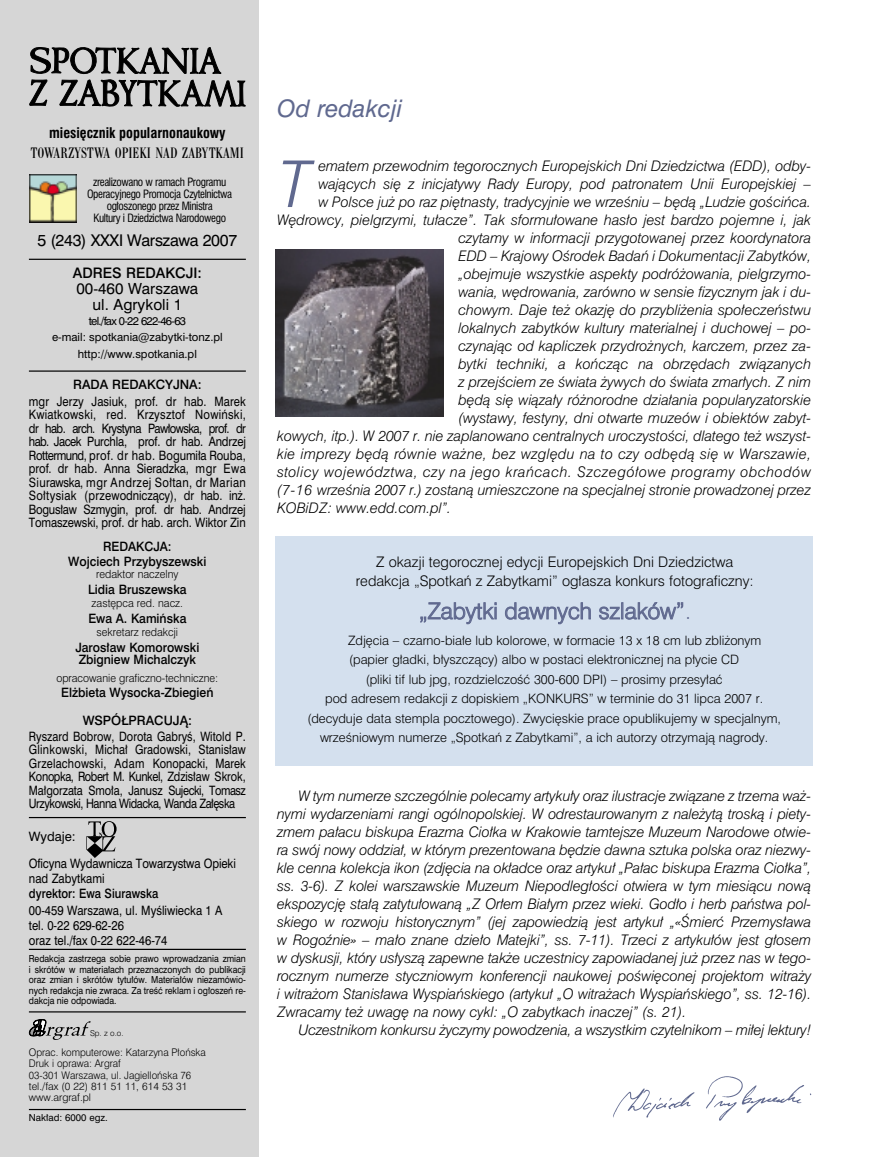
<style>
.page{position:relative;width:872px;height:1157px;background:#fff}
.page>*{position:absolute;margin:0;border:0;box-sizing:border-box;transform-origin:0 0}
.t1{font:italic 59.85px "Swis 721 Lt PL";color:#60698f}
.t2{font:italic 22.5px "Swis 721 PL";color:#60698f}
.t3{font:21px "Swis 721 Lt PL";color:#60698f}
.t4{font:condensed 15.75px "Bodoni Ant TEE";color:#000}
.t5{font:15px "Swis 721 PL";letter-spacing:-.025em;color:#000}
.t6{font:14.25px/15.8px "Swis 721 PL";color:#000;text-align:center}
.t7{font:italic 13.5px/18px "Swis 721 Lt PL";color:#000;text-align:justify}
.t8{font:13.5px/19.5px "Swis 721 Lt PL";color:#000;text-align:center}
.t9{font:italic 13.5px "Swis 721 Lt PL";letter-spacing:.045em;color:#000}
.t10{font:italic 13.5px "Swis 721 Lt PL";letter-spacing:.02em;color:#000}
.t11{font:700 13.5px "Swis 721 Cn PL";color:#000}
.t12{font:13.5px "Swis 721 Md PL";color:#000}
.t13{font:12px "Swis 721 Lt PL";color:#000}
.t14{font:12px/13.5px "Swis 721 PL";letter-spacing:-.01em;color:#000;text-align:justify;scale:.87 1}
.t15{font:12px/13.5px "Swis 721 PL";letter-spacing:-.01em;color:#000;text-align:justify;scale:.85 1}
.t16{font:12px/15px "Swis 721 PL";letter-spacing:-.01em;color:#000;scale:.88 1}
.t17{font:12px/14.4px "Swis 721 Md PL";color:#000;text-align:center;scale:.95 1}
.t18{font:12px "Swis 721 Md PL";color:#000}
.t19{font:12px "Swis 721 Md PL";color:#000;scale:.88 1}
.t20{font:12px "Swis 721 PL";letter-spacing:-.01em;color:#000}
.t21{font:10.5px/12px "Swis 721 Cn PL";letter-spacing:-.04em;color:#000;text-align:center}
.t22{font:10.5px "Swis 721 Lt PL";color:#000;scale:.95 1}
.t23{font:10.5px/16.2px "Swis 721 PL";color:#000;text-align:center}
.t24{font:9.75px/11.2px "Swis 721 Lt PL";color:#000;scale:.95 1}
.t25{font:9px/10.5px "Swis 721 PL";letter-spacing:-.005em;color:#000;text-align:justify;scale:.9 1}
.t26{font:9px "Swis 721 PL";letter-spacing:-.005em;color:#000}
.t27{font:7.5px "Swis 721 Lt PL";color:#000}
</style>
<div class="page">
<div style="left:0;top:0;width:258px;height:1156px;background:#d6d6d6"></div>
<hr style="left:29px;top:259px;width:217px;height:1px;background:#000">
<hr style="left:29px;top:370px;width:217px;height:2px;background:#000">
<hr style="left:29px;top:817px;width:217px;height:1px;background:#000">
<hr style="left:29px;top:948px;width:217px;height:2px;background:#000">
<hr style="left:29px;top:1011px;width:217px;height:1px;background:#000">
<hr style="left:29px;top:1108px;width:217px;height:2px;background:#000">
<svg style="left:29px;top:47px;width:216px;height:60px"></svg>
<svg style="left:29px;top:1019px;width:62px;height:21px"></svg>
<img style="left:613px;top:1076px;width:199px;height:45px">
<svg style="left:86px;top:821px;width:31px;height:37px"></svg>
<img style="left:30px;top:174px;width:46px;height:48px">
<div style="left:276px;top:536px;width:536px;height:229px;background:#d4e0ee"></div>
<img style="left:276px;top:250px;width:167px;height:166px">
<p class="t11" style="left:49px;top:128px;width:178px">miesięcznik popularnonaukowy</p>
<p class="t4" style="left:31px;top:147px;width:215px">TOWARZYSTWA OPIEKI NAD ZABYTKAMI</p>
<p class="t21" style="left:87px;top:177px;width:146px">zrealizowano w ramach Programu Operacyjnego Promocja Czytelnictwa ogłoszonego przez Ministra<br>Kultury i Dziedzictwa Narodowego</p>
<p class="t5" style="left:38px;top:233px;width:201px">5 (243) XXXI Warszawa 2007</p>
<p class="t12" style="left:73px;top:267px;width:130px">ADRES REDAKCJI:</p>
<p class="t6" style="left:76px;top:282px;width:123px">00-460 Warszawa ul. Agrykoli 1</p>
<p class="t23" style="left:52px;top:314px;width:172px">tel./fax 0-22 622-46-63<br>e-mail: spotkania@zabytki-tonz.pl http://www.spotkania.pl</p>
<p class="t18" style="left:73px;top:379px;width:130px">RADA REDAKCYJNA:</p>
<p class="t14" style="left:29px;top:395px;width:251px">mgr Jerzy Jasiuk, prof. dr hab. Marek Kwiatkowski, red. Krzysztof Nowiński, dr hab. arch. Krystyna Pawłowska, prof. dr hab. Jacek Purchla, prof. dr hab. Andrzej Rottermund, prof. dr hab. Bogumiła Rouba, prof. dr hab. Anna Sieradzka, mgr Ewa Siurawska, mgr Andrzej Sołtan, dr Marian Sołtysiak (przewodniczący), dr hab. inż.<br>Bogusław Szmygin, prof. dr hab. Andrzej Tomaszewski, prof. dr hab. arch. Wiktor Zin</p>
<p class="t17" style="left:68px;top:540px;width:147px">REDAKCJA:<br>Wojciech Przybyszewski</p>
<p class="t22" style="left:96px;top:569px;width:88px">redaktor naczelny</p>
<p class="t17" style="left:88px;top:583px;width:105px">Lidia Bruszewska</p>
<p class="t22" style="left:92px;top:598px;width:98px">zastępca red. nacz.</p>
<p class="t17" style="left:88px;top:612px;width:105px">Ewa A. Kamińska</p>
<p class="t22" style="left:97px;top:627px;width:87px">sekretarz redakcji</p>
<p class="t17" style="left:75px;top:642px;width:132px;line-height:12px;text-align:left">Jarosław Komorowski<br>Zbigniew Michalczyk</p>
<p class="t22" style="left:56px;top:673px;width:172px">opracowanie graficzno-techniczne:</p>
<p class="t17" style="left:61px;top:686px;width:162px">Elżbieta Wysocka-Zbiegień</p>
<p class="t18" style="left:83px;top:714px;width:111px">WSPÓŁPRACUJĄ:</p>
<p class="t15" style="left:29px;top:730px;width:257px">Ryszard Bobrow, Dorota Gabryś, Witold P.<br>Glinkowski, Michał Gradowski, Stanisław Grzelachowski, Adam Konopacki, Marek Konopka, Robert M. Kunkel, Zdzisław Skrok, Małgorzata Smoła, Janusz Sujecki, Tomasz Urzykowski, Hanna Widacka, Wanda Załęska</p>
<p class="t20" style="left:29px;top:831px;width:48px">Wydaje:</p>
<p class="t16" style="left:29px;top:857px;width:237px">Oficyna Wydawnicza Towarzystwa Opieki nad Zabytkami</p>
<p class="t19" style="left:29px;top:888px;width:149px">dyrektor: Ewa Siurawska</p>
<p class="t16" style="left:29px;top:903px;width:221px">00-459 Warszawa, ul. Myśliwiecka 1 A tel. 0-22 629-62-26<br>oraz tel./fax 0-22 622-46-74</p>
<p class="t25" style="left:29px;top:954px;width:242px">Redakcja zastrzega sobie prawo wprowadzania zmian i skrótów w materiałach przeznaczonych do publikacji oraz zmian i skrótów tytułów. Materiałów niezamówio&shy;nych redakcja nie zwraca. Za treść reklam i ogłoszeń re&shy;dakcja nie odpowiada.</p>
<p class="t27" style="left:90px;top:1029px;width:35px">Sp. z o.o.</p>
<p class="t24" style="left:29px;top:1047px;width:188px">Oprac. komputerowe: Katarzyna Płońska<br>Druk i oprawa: Argraf<br>03-301 Warszawa, ul. Jagiellońska 76 tel./fax (0 22) 811 51 11, 614 53 31 www.argraf.pl</p>
<p class="t26" style="left:29px;top:1113px;width:80px">Nakład: 6000 egz.</p>
<h2 class="t2" style="left:277px;top:98px;width:127px">Od redakcji</h2>
<h1 class="t1" style="left:277px;top:157px;width:36px">T</h1>
<p class="t7" style="left:318px;top:158px;width:494px">ematem przewodnim tegorocznych Europejskich Dni Dziedzictwa (EDD), odby-</p>
<p class="t7" style="left:318px;top:176px;width:494px">wających się z inicjatywy Rady Europy, pod patronatem Unii Europejskiej –</p>
<p class="t7" style="left:318px;top:194px;width:494px">w Polsce już po raz piętnasty, tradycyjnie we wrześniu – będą „Ludzie gościńca.</p>
<p class="t7" style="left:277px;top:212px;width:535px">Wędrowcy, pielgrzymi, tułacze”. Tak sformułowane hasło jest bardzo pojemne i, jak</p>
<p class="t7" style="left:458px;top:230px;width:354px">czytamy w informacji przygotowanej przez koordynatora</p>
<p class="t7" style="left:458px;top:248px;width:354px">EDD – Krajowy Ośrodek Badań i Dokumentacji Zabytków,</p>
<p class="t7" style="left:458px;top:266px;width:354px">„obejmuje wszystkie aspekty podróżowania, pielgrzymo-</p>
<p class="t7" style="left:458px;top:284px;width:354px">wania, wędrowania, zarówno w sensie fizycznym jak i du-</p>
<p class="t7" style="left:458px;top:302px;width:354px">chowym. Daje też okazję do przybliżenia społeczeństwu</p>
<p class="t7" style="left:458px;top:320px;width:354px">lokalnych zabytków kultury materialnej i duchowej – po-</p>
<p class="t7" style="left:458px;top:338px;width:354px">czynając od kapliczek przydrożnych, karczem, przez za-</p>
<p class="t7" style="left:458px;top:356px;width:354px">bytki techniki, a kończąc na obrzędach związanych</p>
<p class="t7" style="left:458px;top:374px;width:354px">z przejściem ze świata żywych do świata zmarłych. Z nim</p>
<p class="t7" style="left:458px;top:392px;width:354px">będą się wiązały różnorodne działania popularyzatorskie</p>
<p class="t7" style="left:458px;top:410px;width:354px">(wystawy, festyny, dni otwarte muzeów i obiektów zabyt-</p>
<p class="t7" style="left:277px;top:428px;width:535px">kowych, itp.). W 2007 r. nie zaplanowano centralnych uroczystości, dlatego też wszyst-</p>
<p class="t10" style="left:277px;top:448px;width:535px">kie imprezy będą równie ważne, bez względu na to czy odbędą się w Warszawie,</p>
<p class="t9" style="left:277px;top:466px;width:535px">stolicy województwa, czy na jego krańcach. Szczegółowe programy obchodów</p>
<p class="t7" style="left:277px;top:482px;width:535px">(7-16 września 2007 r.) zostaną umieszczone na specjalnej stronie prowadzonej przez</p>
<p class="t7" style="left:277px;top:500px;width:175px">KOBiDZ: www.edd.com.pl”.</p>
<p class="t8" style="left:356px;top:553px;width:399px">Z okazji tegorocznej edycji Europejskich Dni Dziedzictwa redakcja „Spotkań z Zabytkami” ogłasza konkurs fotograficzny:</p>
<h3 class="t3" style="left:419px;top:601px;width:274px">„Zabytki dawnych szlaków”.</h3>
<p class="t13" style="left:348px;top:635px;width:414px">Zdjęcia – czarno-białe lub kolorowe, w formacie 13 x 18 cm lub zbliżonym</p>
<p class="t13" style="left:349px;top:654px;width:391px">(papier gładki, błyszczący) albo w postaci elektronicznej na płycie CD</p>
<p class="t13" style="left:366px;top:674px;width:358px">(pliki tif lub jpg, rozdzielczość 300-600 DPI) – prosimy przesyłać</p>
<p class="t13" style="left:325px;top:693px;width:439px">pod adresem redakcji z dopiskiem „KONKURS” w terminie do 31 lipca 2007 r.</p>
<p class="t13" style="left:307px;top:713px;width:475px">(decyduje data stempla pocztowego). Zwycięskie prace opublikujemy w specjalnym,</p>
<p class="t13" style="left:320px;top:732px;width:450px">wrześniowym numerze „Spotkań z Zabytkami”, a ich autorzy otrzymają nagrody.</p>
<p class="t7" style="left:277px;top:788px;width:535px;text-indent:21px">W tym numerze szczególnie polecamy artykuły oraz ilustracje związane z trzema waż&shy;nymi wydarzeniami rangi ogólnopolskiej. W odrestaurowanym z należytą troską i piety&shy;zmem pałacu biskupa Erazma Ciołka w Krakowie tamtejsze Muzeum Narodowe otwie&shy;ra swój nowy oddział, w którym prezentowana będzie dawna sztuka polska oraz niezwy&shy;kle cenna kolekcja ikon (zdjęcia na okładce oraz artykuł „Pałac biskupa Erazma Ciołka”, ss. 3-6). Z kolei warszawskie Muzeum Niepodległości otwiera w tym miesiącu nową ekspozycję stałą zatytułowaną „Z Orłem Białym przez wieki. Godło i herb państwa pol&shy;skiego w rozwoju historycznym” (jej zapowiedzią jest artykuł „«Śmierć Przemysława w Rogoźnie» – mało znane dzieło Matejki”, ss. 7-11). Trzeci z artykułów jest głosem w dyskusji, który usłyszą zapewne także uczestnicy zapowiadanej już przez nas w tego&shy;rocznym numerze styczniowym konferencji naukowej poświęconej projektom witraży i witrażom Stanisława Wyspiańskiego (artykuł „O witrażach Wyspiańskiego”, ss. 12-16).<br>Zwracamy też uwagę na nowy cykl: „O zabytkach inaczej” (s. 21).</p>
<p class="t7" style="left:298px;top:1022px;width:514px">Uczestnikom konkursu życzymy powodzenia, a wszystkim czytelnikom – miłej lektury!</p>
</div>
